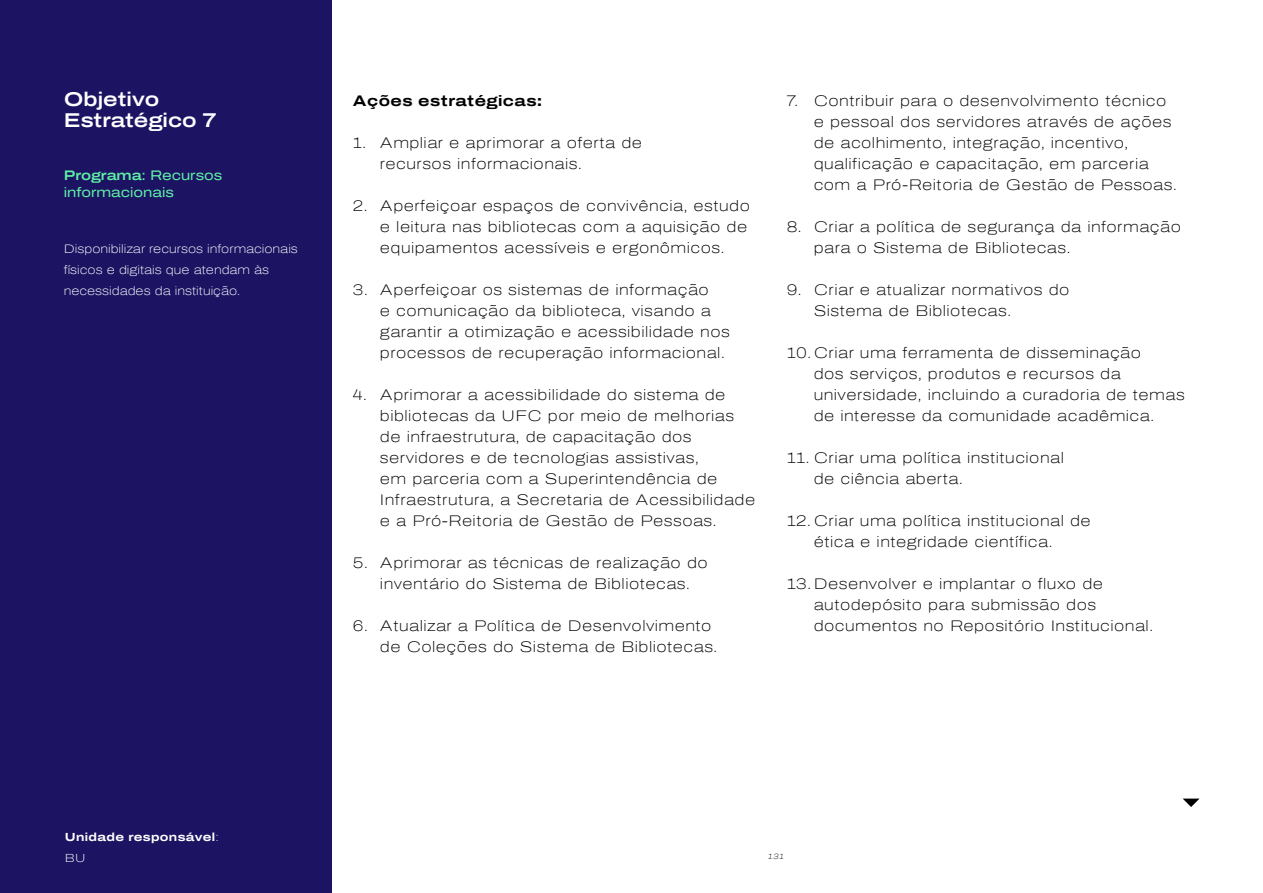
<style>
.page{position:relative;width:1263px;height:893px;background:#fff}
.page>*{position:absolute;margin:0;border:0;box-sizing:border-box;transform-origin:0 0}
.t1{font:600 19.5px/21px "Archivo Expanded";color:#fff}
.t2{font:100 15px/21px "Archivo Expanded";letter-spacing:.03em;color:#000}
.t3{font:700 15px "Archivo Expanded";letter-spacing:.03em;color:#000}
.t4{font:13.5px/16.5px "Archivo Expanded";color:#5ef0a6}
.t5{font:100 12px/21px "Archivo Expanded";color:#fff}
.t6{font:700 11.55px/21px "Archivo Expanded";letter-spacing:.03em;color:#fff}
.t7{font:italic 100 7.5px "Archivo Expanded";color:#000}
.s1{font-weight:600}
.s2{font-weight:100}
</style>
<div class="page">
<div style="left:0;top:0;width:331px;height:893px;background:#1c1463"></div>
<svg style="left:1183px;top:799px;width:16px;height:8px"></svg>
<h1 class="t1" style="left:64px;top:88px;width:154px">Objetivo<br>Estratégico 7</h1>
<p class="t4" style="left:64px;top:167px;width:160px"><span class="s1">Programa</span>: Recursos informacionais</p>
<p class="t5" style="left:64px;top:238px;width:236px">Disponibilizar recursos informacionais físicos e digitais que atendam às necessidades da instituição.</p>
<p class="t3" style="left:353px;top:89px;width:190px">Ações estratégicas:</p>
<p class="t2" style="left:380px;top:132px;width:264px;text-indent:-27px">1. Ampliar e aprimorar a oferta de recursos informacionais.</p>
<p class="t2" style="left:380px;top:195px;width:371px;text-indent:-27px">2. Aperfeiçoar espaços de convivência, estudo e leitura nas bibliotecas com a aquisição de equipamentos acessíveis e ergonômicos.</p>
<p class="t2" style="left:380px;top:279px;width:351px;text-indent:-27px">3. Aperfeiçoar os sistemas de informação<br>e comunicação da biblioteca, visando a garantir a otimização e acessibilidade nos processos de recuperação informacional.</p>
<p class="t2" style="left:380px;top:384px;width:377px;text-indent:-27px">4. Aprimorar a acessibilidade do sistema de bibliotecas da UFC por meio de melhorias de infraestrutura, de capacitação dos servidores e de tecnologias assistivas,<br>em parceria com a Superintendência de Infraestrutura, a Secretaria de Acessibilidade e a Pró-Reitoria de Gestão de Pessoas.</p>
<p class="t2" style="left:380px;top:552px;width:329px;text-indent:-27px">5. Aprimorar as técnicas de realização do inventário do Sistema de Bibliotecas.</p>
<p class="t2" style="left:380px;top:615px;width:339px;text-indent:-27px">6. Atualizar a Política de Desenvolvimento de Coleções do Sistema de Bibliotecas.</p>
<p class="t2" style="left:814px;top:90px;width:364px;text-indent:-27px">7. Contribuir para o desenvolvimento técnico e pessoal dos servidores através de ações de acolhimento, integração, incentivo, qualificação e capacitação, em parceria com a Pró-Reitoria de Gestão de Pessoas.</p>
<p class="t2" style="left:814px;top:216px;width:369px;text-indent:-27px">8. Criar a política de segurança da informação para o Sistema de Bibliotecas.</p>
<p class="t2" style="left:814px;top:279px;width:257px;text-indent:-27px">9. Criar e atualizar normativos do<br>Sistema de Bibliotecas.</p>
<p class="t2" style="left:814px;top:342px;width:373px;text-indent:-27px">10. Criar uma ferramenta de disseminação<br>dos serviços, produtos e recursos da universidade, incluindo a curadoria de temas de interesse da comunidade acadêmica.</p>
<p class="t2" style="left:814px;top:447px;width:252px;text-indent:-27px">11. Criar uma política institucional de ciência aberta.</p>
<p class="t2" style="left:814px;top:510px;width:279px;text-indent:-27px">12. Criar uma política institucional de ética e integridade científica.</p>
<p class="t2" style="left:814px;top:573px;width:341px;text-indent:-27px">13. Desenvolver e implantar o fluxo de autodepósito para submissão dos documentos no Repositório Institucional.</p>
<p class="t6" style="left:65px;top:826px;width:155px">Unidade responsável<span class="s2">:<br>BU</span></p>
<p class="t7" style="left:768px;top:851px;width:17px">131</p>
</div>
